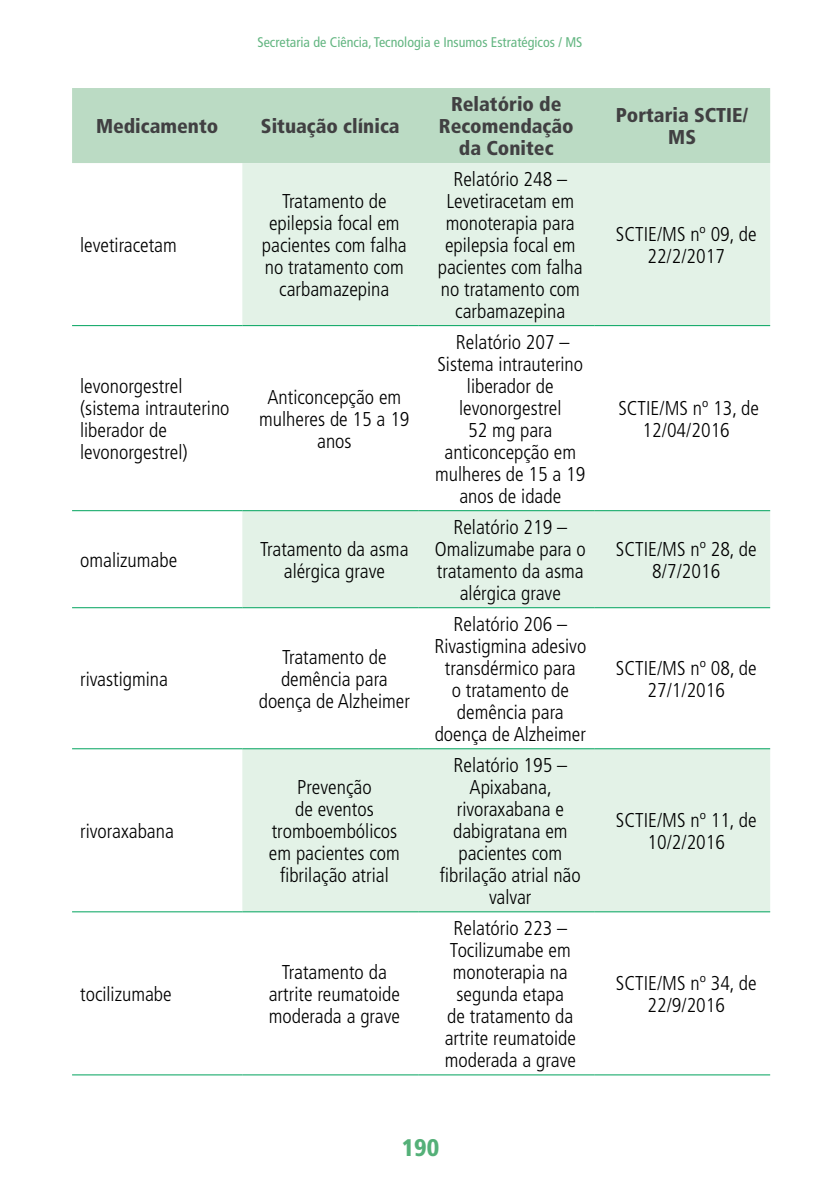
<style>
.page{position:relative;width:840px;height:1191px;background:#fff}
.page>*{position:absolute;margin:0;border:0;box-sizing:border-box;transform-origin:0 0}
.t1{font:900 condensed 24px "Frutiger LT Std";color:#54b078}
.t2{font:300 condensed 20px/22px "Frutiger LT Std";color:#000;text-align:center}
.t3{font:900 condensed 20px/22px "Frutiger LT Std";color:#414042;text-align:center}
.t4{font:condensed 14px "Frutiger LT Std";color:#64b682}
</style>
<div class="page">
<hr style="left:839px;top:0;width:1px;height:1191px;background:#fcb231">
<svg style="left:839px;top:11px;width:1px;height:1173px"></svg>
<div style="left:72px;top:88px;width:697px;height:75px;background:#bbdbc4"></div>
<svg style="left:242px;top:163px;width:527px;height:748px;fill:#e3f2e7"></svg>
<hr style="left:72px;top:325px;width:170px;height:1px;background:#00a35d">
<hr style="left:242px;top:325px;width:176px;height:1px;background:#00a35d">
<hr style="left:418px;top:325px;width:176px;height:1px;background:#00a35d">
<hr style="left:594px;top:325px;width:175px;height:1px;background:#00a35d">
<hr style="left:72px;top:510px;width:170px;height:1px;background:#00a35d">
<hr style="left:242px;top:510px;width:176px;height:1px;background:#00a35d">
<hr style="left:418px;top:510px;width:176px;height:1px;background:#00a35d">
<hr style="left:594px;top:510px;width:175px;height:1px;background:#00a35d">
<hr style="left:72px;top:607px;width:170px;height:1px;background:#00a35d">
<hr style="left:242px;top:607px;width:176px;height:1px;background:#00a35d">
<hr style="left:418px;top:607px;width:176px;height:1px;background:#00a35d">
<hr style="left:594px;top:607px;width:175px;height:1px;background:#00a35d">
<hr style="left:72px;top:748px;width:170px;height:1px;background:#00a35d">
<hr style="left:242px;top:748px;width:176px;height:1px;background:#00a35d">
<hr style="left:418px;top:748px;width:176px;height:1px;background:#00a35d">
<hr style="left:594px;top:748px;width:175px;height:1px;background:#00a35d">
<hr style="left:72px;top:911px;width:170px;height:1px;background:#00a35d">
<hr style="left:242px;top:911px;width:176px;height:1px;background:#00a35d">
<hr style="left:418px;top:911px;width:176px;height:1px;background:#00a35d">
<hr style="left:594px;top:911px;width:175px;height:1px;background:#00a35d">
<hr style="left:72px;top:1074px;width:170px;height:1px;background:#00a35d">
<hr style="left:242px;top:1074px;width:176px;height:1px;background:#00a35d">
<hr style="left:418px;top:1074px;width:176px;height:1px;background:#00a35d">
<hr style="left:594px;top:1074px;width:175px;height:1px;background:#00a35d">
<p class="t4" style="left:257px;top:33px;width:326px">Secretaria de Ciência, Tecnologia e Insumos Estratégicos / MS</p>
<p class="t3" style="left:96px;top:115px;width:124px">Medicamento</p>
<p class="t3" style="left:261px;top:115px;width:140px">Situação clínica</p>
<p class="t2" style="left:80px;top:234px;width:98px">levetiracetam</p>
<p class="t2" style="left:262px;top:190px;width:146px">Tratamento de epilepsia focal em pacientes com falha no tratamento com carbamazepina</p>
<p class="t2" style="left:80px;top:375px;width:151px;text-align:left">levonorgestrel (sistema intrauterino liberador de levonorgestrel)</p>
<p class="t2" style="left:259px;top:386px;width:152px">Anticoncepção em mulheres de 15 a 19 anos</p>
<p class="t2" style="left:80px;top:549px;width:99px">omalizumabe</p>
<p class="t2" style="left:260px;top:538px;width:150px">Tratamento da asma alérgica grave</p>
<p class="t2" style="left:80px;top:668px;width:89px">rivastigmina</p>
<p class="t2" style="left:80px;top:820px;width:95px">rivoraxabana</p>
<p class="t2" style="left:80px;top:983px;width:93px">tocilizumabe</p>
<p class="t2" style="left:258px;top:646px;width:153px">Tratamento de demência para doença de Alzheimer</p>
<p class="t2" style="left:269px;top:776px;width:132px">Prevenção<br>de eventos tromboembólicos em pacientes com fibrilação atrial</p>
<p class="t2" style="left:268px;top:961px;width:133px">Tratamento da artrite reumatoide moderada a grave</p>
<p class="t3" style="left:438px;top:93px;width:136px">Relatório de<br>Recomendação da Conitec</p>
<p class="t3" style="left:615px;top:104px;width:134px">Portaria SCTIE/<br>MS</p>
<p class="t2" style="left:437px;top:168px;width:146px">Relatório 248 –<br>Levetiracetam em monoterapia para epilepsia focal em pacientes com falha no tratamento com carbamazepina</p>
<p class="t2" style="left:435px;top:331px;width:152px">Relatório 207 –<br>Sistema intrauterino liberador de levonorgestrel<br>52 mg para anticoncepção em mulheres de 15 a 19 anos de idade</p>
<p class="t2" style="left:434px;top:516px;width:152px">Relatório 219 –<br>Omalizumabe para o tratamento da asma alérgica grave</p>
<p class="t2" style="left:434px;top:613px;width:153px">Relatório 206 –<br>Rivastigmina adesivo transdérmico para<br>o tratamento de demência para doença de Alzheimer</p>
<p class="t2" style="left:439px;top:754px;width:142px">Relatório 195 –<br>Apixabana, rivoraxabana e dabigratana em pacientes com fibrilação atrial não valvar</p>
<p class="t2" style="left:444px;top:917px;width:133px">Relatório 223 –<br>Tocilizumabe em monoterapia na segunda etapa<br>de tratamento da artrite reumatoide moderada a grave</p>
<p class="t2" style="left:615px;top:223px;width:142px">SCTIE/MS nº 09, de<br>22/2/2017</p>
<p class="t2" style="left:618px;top:397px;width:142px">SCTIE/MS nº 13, de<br>12/04/2016</p>
<p class="t2" style="left:615px;top:538px;width:142px">SCTIE/MS nº 28, de<br>8/7/2016</p>
<p class="t2" style="left:615px;top:657px;width:142px">SCTIE/MS nº 08, de<br>27/1/2016</p>
<p class="t2" style="left:615px;top:809px;width:142px">SCTIE/MS nº 11, de<br>10/2/2016</p>
<p class="t2" style="left:615px;top:972px;width:142px">SCTIE/MS nº 34, de<br>22/9/2016</p>
<p class="t1" style="left:401px;top:1133px;width:39px">190</p>
</div>
